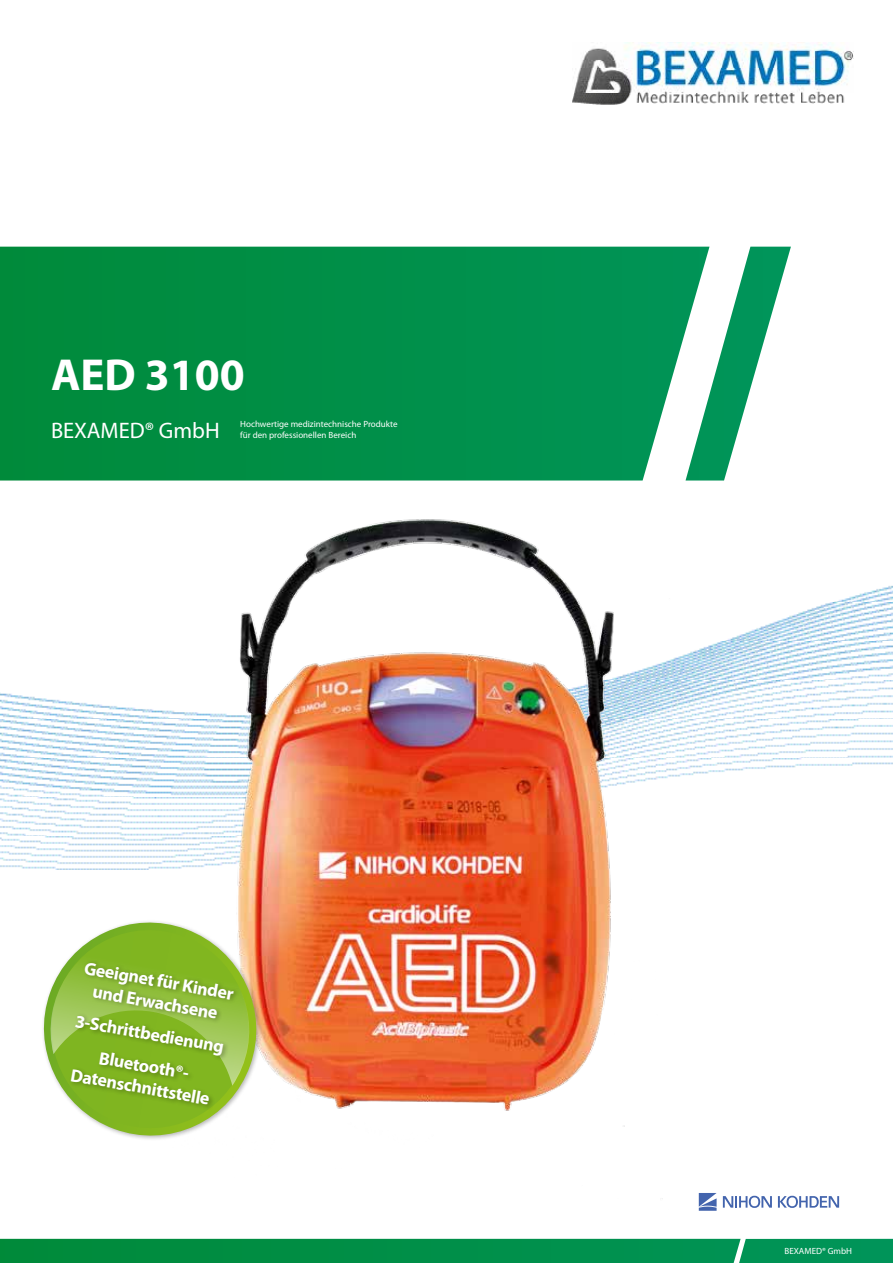
<style>
.page{position:relative;width:893px;height:1263px;background:#fff}
.page>*{position:absolute;margin:0;border:0;box-sizing:border-box;transform-origin:0 0}
.t1{font:700 45px "Myriad Pro";color:#fff}
.t2{font:22.5px "Myriad Pro";color:#fff}
.t3{font:700 18px/21.6px "Myriad Pro";color:#fff;text-align:center}
.t4{font:9px/10.8px "Myriad Pro";color:#fff}
</style>
<div class="page">
<img style="left:0;top:585px;width:893px;height:284px">
<svg style="left:0;top:247px;width:791px;height:233px;background:#189959"></svg>
<img style="left:572px;top:43px;width:281px;height:62px">
<img style="left:159px;top:472px;width:551px;height:767px">
<svg style="left:699px;top:1193px;width:18px;height:18px"></svg>
<svg style="left:723px;top:1196px;width:49px;height:12px"></svg>
<svg style="left:778px;top:1196px;width:61px;height:12px"></svg>
<svg style="left:0;top:1239px;width:893px;height:24px;background:#018f4a"></svg>
<div style="left:41px;top:919px;width:221px;height:222px;background:#000;opacity:.3"></div>
<svg style="left:41px;top:913px;width:234px;height:222px"></svg>
<svg style="left:50px;top:923px;width:207px;height:163px"></svg>
<div style="left:68px;top:960px;width:172px;height:151px;background:#000;opacity:.3"></div>
<h1 class="t1" style="left:51px;top:345px;width:195px">AED 3100</h1>
<p class="t2" style="left:51px;top:417px;width:170px">BEXAMED® GmbH</p>
<p class="t4" style="left:240px;top:419px;width:159px">Hochwertige medizintechnische Produkte für den professionellen Bereich</p>
<p class="t3" style="left:86px;top:956px;width:153px;rotate:10deg">Geeignet für Kinder und Erwachsene</p>
<p class="t3" style="left:78px;top:1004px;width:152px;line-height:32.2px;rotate:10deg">3-Schrittbedienung<br>Bluetooth®-</p>
<p class="t3" style="left:73px;top:1063px;width:142px;rotate:10deg">Datenschnittstelle</p>
<p class="t4" style="left:785px;top:1246px;width:69px">BEXAMED® GmbH</p>
</div>
